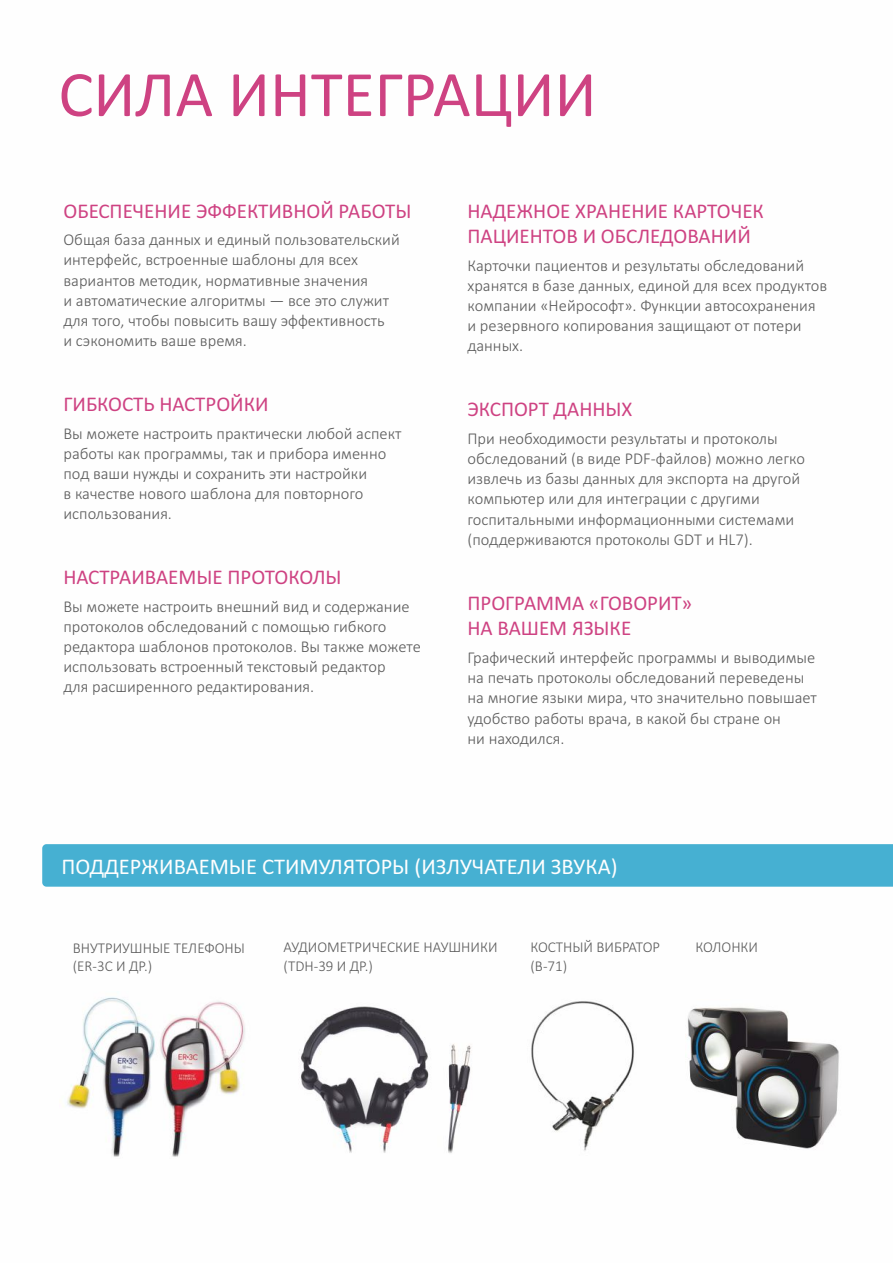
<style>
.page{position:relative;width:893px;height:1263px;background:#fff}
.page>*{position:absolute;margin:0;border:0;box-sizing:border-box;transform-origin:0 0}
.t1{font:65.4px "Calibri";color:#ce4282}
.t2{font:22.5px "Calibri";color:#fefefe}
.t3{font:21px/25.7px "Calibri";color:#ce4282}
.t4{font:300 16.5px/20.1px "Calibri";color:#5b5b5b}
.t5{font:300 15px/18.3px "Calibri";color:#5b5b5b}
</style>
<div class="page">
<img style="left:531px;top:1001px;width:103px;height:150px">
<img style="left:687px;top:1007px;width:152px;height:142px">
<img style="left:67px;top:997px;width:178px;height:160px">
<div style="left:42px;top:844px;width:851px;height:43px;background:#46b0d2"></div>
<img style="left:301px;top:1006px;width:170px;height:147px">
<h1 class="t1" style="left:58px;top:67px;width:540px">СИЛА ИНТЕГРАЦИИ</h1>
<p class="t3" style="left:63px;top:199px;width:349px">ОБЕСПЕЧЕНИЕ ЭФФЕКТИВНОЙ РАБОТЫ</p>
<p class="t4" style="left:63px;top:231px;width:338px">Общая база данных и единый пользовательский интерфейс, встроенные шаблоны для всех вариантов методик, нормативные значения<br>и автоматические алгоритмы — все это служит для того, чтобы повысить вашу эффективность<br>и сэкономить ваше время.</p>
<p class="t3" style="left:63px;top:393px;width:207px">ГИБКОСТЬ НАСТРОЙКИ</p>
<p class="t4" style="left:63px;top:424px;width:339px">Вы можете настроить практически любой аспект работы как программы, так и прибора именно под ваши нужды и сохранить эти настройки<br>в качестве нового шаблона для повторного использования.</p>
<p class="t3" style="left:63px;top:566px;width:280px">НАСТРАИВАЕМЫЕ ПРОТОКОЛЫ</p>
<p class="t4" style="left:63px;top:598px;width:359px">Вы можете настроить внешний вид и содержание протоколов обследований с помощью гибкого редактора шаблонов протоколов. Вы также можете использовать встроенный текстовый редактор<br>для расширенного редактирования.</p>
<p class="t3" style="left:467px;top:199px;width:298px">НАДЕЖНОЕ ХРАНЕНИЕ КАРТОЧЕК<br>ПАЦИЕНТОВ И ОБСЛЕДОВАНИЙ</p>
<p class="t4" style="left:467px;top:257px;width:361px">Карточки пациентов и результаты обследований хранятся в базе данных, единой для всех продуктов компании «Нейрософт». Функции автосохранения и резервного копирования защищают от потери данных.</p>
<p class="t3" style="left:467px;top:398px;width:166px">ЭКСПОРТ ДАННЫХ</p>
<p class="t4" style="left:467px;top:430px;width:339px">При необходимости результаты и протоколы обследований (в виде PDF-файлов) можно легко извлечь из базы данных для экспорта на другой компьютер или для интеграции с другими госпитальными информационными системами (поддерживаются протоколы GDT и HL7).</p>
<p class="t3" style="left:467px;top:592px;width:226px">ПРОГРАММА «ГОВОРИТ»<br>НА ВАШЕМ ЯЗЫКЕ</p>
<p class="t4" style="left:467px;top:649px;width:351px">Графический интерфейс программы и выводимые на печать протоколы обследований переведены на многие языки мира, что значительно повышает удобство работы врача, в какой бы стране он<br>ни находился.</p>
<h2 class="t2" style="left:62px;top:857px;width:557px">ПОДДЕРЖИВАЕМЫЕ СТИМУЛЯТОРЫ (ИЗЛУЧАТЕЛИ ЗВУКА)</h2>
<p class="t5" style="left:73px;top:940px;width:174px">ВНУТРИУШНЫЕ ТЕЛЕФОНЫ (ER-3C И ДР.)</p>
<p class="t5" style="left:530px;top:939px;width:131px">КОСТНЫЙ ВИБРАТОР (B-71)</p>
<p class="t5" style="left:284px;top:939px;width:215px">АУДИОМЕТРИЧЕСКИЕ НАУШНИКИ</p>
<p class="t5" style="left:695px;top:939px;width:64px">КОЛОНКИ</p>
<p class="t5" style="left:284px;top:958px;width:91px">(TDH-39 И ДР.)</p>
</div>
